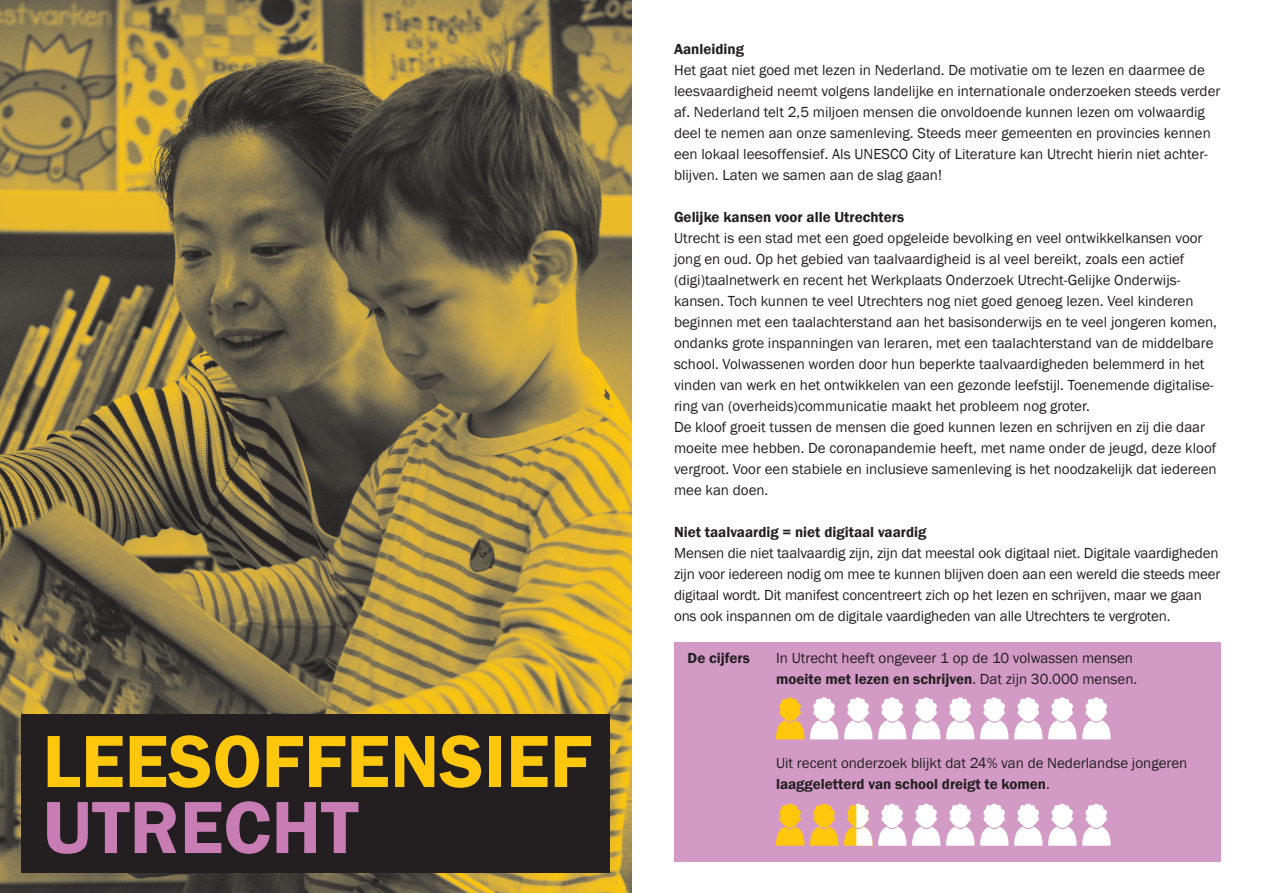
<style>
.page{position:relative;width:1263px;height:893px;background:#fff}
.page>*{position:absolute;margin:0;border:0;box-sizing:border-box;transform-origin:0 0}
.t1{font:600 76.5px "Franklin Gothic";color:#fec70c}
.t2{font:600 76.5px "Franklin Gothic";color:#c77db4}
.t3{font:15px/21px "Franklin Gothic";color:#231f20}
.t4{font:600 15px "Franklin Gothic";color:#231f20}
.s1{font-weight:600}
</style>
<div class="page">
<div style="left:674px;top:642px;width:546px;height:220px;background:#d29ac5"></div>
<svg style="left:776px;top:697px;width:28px;height:42px"></svg>
<svg style="left:810px;top:697px;width:28px;height:42px"></svg>
<svg style="left:844px;top:697px;width:28px;height:42px"></svg>
<svg style="left:878px;top:697px;width:28px;height:42px"></svg>
<svg style="left:912px;top:697px;width:28px;height:42px"></svg>
<svg style="left:946px;top:697px;width:28px;height:42px"></svg>
<svg style="left:980px;top:697px;width:28px;height:42px"></svg>
<svg style="left:1014px;top:697px;width:28px;height:42px"></svg>
<svg style="left:1048px;top:697px;width:28px;height:42px"></svg>
<svg style="left:1082px;top:697px;width:28px;height:42px"></svg>
<svg style="left:776px;top:804px;width:28px;height:42px"></svg>
<svg style="left:810px;top:804px;width:28px;height:42px"></svg>
<svg style="left:878px;top:804px;width:28px;height:42px"></svg>
<svg style="left:912px;top:804px;width:28px;height:42px"></svg>
<svg style="left:946px;top:804px;width:28px;height:42px"></svg>
<svg style="left:980px;top:804px;width:28px;height:42px"></svg>
<svg style="left:1014px;top:804px;width:28px;height:42px"></svg>
<svg style="left:1048px;top:804px;width:28px;height:42px"></svg>
<svg style="left:1082px;top:804px;width:28px;height:42px"></svg>
<svg style="left:844px;top:804px;width:28px;height:42px"></svg>
<img style="left:0;top:0;width:631px;height:893px">
<div style="left:21px;top:714px;width:589px;height:159px;background:#231f20"></div>
<h1 class="t1" style="left:43px;top:714px;width:551px">LEESOFFENSIEF</h1>
<h1 class="t2" style="left:43px;top:780px;width:317px">UTRECHT</h1>
<p class="t4" style="left:674px;top:40px;width:72px">Aanleiding</p>
<p class="t3" style="left:674px;top:60px;width:548px">Het gaat niet goed met lezen in Nederland. De motivatie om te lezen en daarmee de leesvaardigheid neemt volgens landelijke en internationale onderzoeken steeds verder af. Nederland telt 2,5 miljoen mensen die onvoldoende kunnen lezen om volwaardig deel te nemen aan onze samenleving. Steeds meer gemeenten en provincies kennen een lokaal leesoffensief. Als UNESCO City of Literature kan Utrecht hierin niet achter&shy;blijven. Laten we samen aan de slag gaan!</p>
<p class="t4" style="left:674px;top:208px;width:232px">Gelijke kansen voor alle Utrechters</p>
<p class="t3" style="left:674px;top:228px;width:544px">Utrecht is een stad met een goed opgeleide bevolking en veel ontwikkelkansen voor jong en oud. Op het gebied van taalvaardigheid is al veel bereikt, zoals een actief (digi)taalnetwerk en recent het Werkplaats Onderzoek Utrecht-Gelijke Onderwijs&shy;kansen. Toch kunnen te veel Utrechters nog niet goed genoeg lezen. Veel kinderen beginnen met een taalachterstand aan het basisonderwijs en te veel jongeren komen, ondanks grote inspanningen van leraren, met een taalachterstand van de middelbare school. Volwassenen worden door hun beperkte taalvaardigheden belemmerd in het vinden van werk en het ontwikkelen van een gezonde leefstijl. Toenemende digitalise&shy;ring van (overheids)communicatie maakt het probleem nog groter.<br>De kloof groeit tussen de mensen die goed kunnen lezen en schrijven en zij die daar moeite mee hebben. De coronapandemie heeft, met name onder de jeugd, deze kloof vergroot. Voor een stabiele en inclusieve samenleving is het noodzakelijk dat iedereen mee kan doen.</p>
<p class="t4" style="left:674px;top:523px;width:254px">Niet taalvaardig = niet digitaal vaardig</p>
<p class="t3" style="left:674px;top:543px;width:548px">Mensen die niet taalvaardig zijn, zijn dat meestal ook digitaal niet. Digitale vaardigheden zijn voor iedereen nodig om mee te kunnen blijven doen aan een wereld die steeds meer digitaal wordt. Dit manifest concentreert zich op het lezen en schrijven, maar we gaan ons ook inspannen om de digitale vaardigheden van alle Utrechters te vergroten.</p>
<p class="t3" style="left:776px;top:648px;width:363px">In Utrecht heeft ongeveer 1 op de 10 volwassen mensen <span class="s1">moeite met lezen en schrijven</span>. Dat zijn 30.000 mensen.</p>
<p class="t4" style="left:688px;top:649px;width:64px">De cijfers</p>
<p class="t3" style="left:776px;top:753px;width:413px">Uit recent onderzoek blijkt dat 24% van de Nederlandse jongeren <span class="s1">laaggeletterd van school dreigt te komen</span>.</p>
</div>
